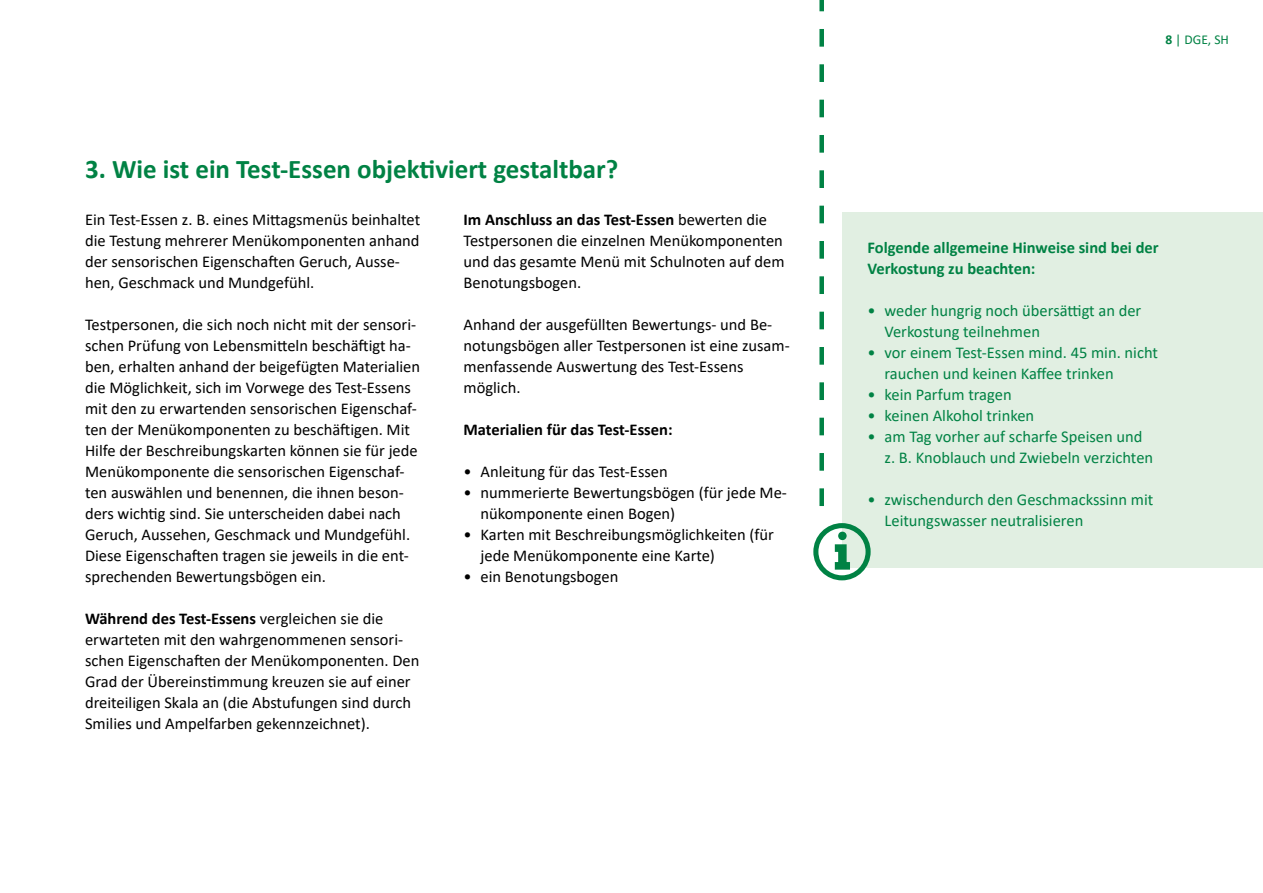
<style>
.page{position:relative;width:1263px;height:893px;background:#fff}
.page>*{position:absolute;margin:0;border:0;box-sizing:border-box;transform-origin:0 0}
.t1{font:50.7px "Base Twelve Serif B";color:#008244}
.t2{font:700 27px "Calibri";color:#008244}
.t3{font:16.5px/21px "Calibri";color:#000}
.t4{font:16.5px/21px "Calibri";color:#008244}
.t5{font:700 16.5px/21px "Calibri";color:#008244}
.t6{font:700 16.5px "Calibri";color:#000}
.t7{font:13.5px "Calibri";color:#008244}
.s1{font-weight:700}
</style>
<div class="page">
<div style="left:842px;top:213px;width:421px;height:355px;background:#e1efe2"></div>
<div style="left:813px;top:523px;width:58px;height:57px;border:5px solid #008244;border-radius:50%"></div>
<svg style="left:819px;top:0;width:5px;height:506px"></svg>
<p class="t2" style="left:85px;top:150px;width:535px">3. Wie ist ein Test-Essen objektiviert gestaltbar?</p>
<p class="t3" style="left:85px;top:209px;width:337px">Ein Test-Essen z. B. eines Mittagsmenüs beinhaltet die Testung mehrerer Menükomponenten anhand der sensorischen Eigenschaften Geruch, Ausse&shy;hen, Geschmack und Mundgefühl.</p>
<p class="t3" style="left:85px;top:314px;width:337px">Testpersonen, die sich noch nicht mit der sensori&shy;schen Prüfung von Lebensmitteln beschäftigt ha&shy;ben, erhalten anhand der beigefügten Materialien die Möglichkeit, sich im Vorwege des Test-Essens mit den zu erwartenden sensorischen Eigenschaf&shy;ten der Menükomponenten zu beschäftigen. Mit Hilfe der Beschreibungskarten können sie für jede Menükomponente die sensorischen Eigenschaf&shy;ten auswählen und benennen, die ihnen beson&shy;ders wichtig sind. Sie unterscheiden dabei nach Geruch, Aussehen, Geschmack und Mundgefühl.<br>Diese Eigenschaften tragen sie jeweils in die ent&shy;sprechenden Bewertungsbögen ein.</p>
<p class="t3" style="left:85px;top:608px;width:336px"><span class="s1">Während des Test-Essens</span> vergleichen sie die erwarteten mit den wahrgenommenen sensori&shy;schen Eigenschaften der Menükomponenten. Den Grad der Übereinstimmung kreuzen sie auf einer dreiteiligen Skala an (die Abstufungen sind durch Smilies und Ampelfarben gekennzeichnet).</p>
<p class="t3" style="left:463px;top:209px;width:323px"><span class="s1">Im Anschluss an das Test-Essen</span> bewerten die Testpersonen die einzelnen Menükomponenten und das gesamte Menü mit Schulnoten auf dem Benotungsbogen.</p>
<p class="t3" style="left:463px;top:314px;width:328px">Anhand der ausgefüllten Bewertungs- und Be&shy;notungsbögen aller Testpersonen ist eine zusam&shy;menfassende Auswertung des Test-Essens</p>
<p class="t3" style="left:463px;top:377px;width:59px">möglich.</p>
<p class="t6" style="left:463px;top:418px;width:211px">Materialien für das Test-Essen:</p>
<p class="t3" style="left:463px;top:461px;width:206px">• Anleitung für das Test-Essen</p>
<p class="t3" style="left:480px;top:482px;width:308px;text-indent:-17px">• nummerierte Bewertungsbögen (für jede Me&shy;nükomponente einen Bogen)</p>
<p class="t3" style="left:480px;top:524px;width:295px;text-indent:-17px">• Karten mit Beschreibungsmöglichkeiten (für jede Menükomponente eine Karte)</p>
<p class="t3" style="left:463px;top:566px;width:156px">• ein Benotungsbogen</p>
<p class="t7" style="left:1165px;top:30px;width:65px"><span class="s1">8</span> | DGE, SH</p>
<p class="t1" style="left:831px;top:517px;width:23px">i</p>
<p class="t5" style="left:867px;top:237px;width:293px">Folgende allgemeine Hinweise sind bei der<br>Verkostung zu beachten:</p>
<p class="t4" style="left:884px;top:300px;width:258px;text-indent:-17px">• weder hungrig noch übersättigt an der<br>Verkostung teilnehmen</p>
<p class="t4" style="left:884px;top:342px;width:275px;text-indent:-17px">• vor einem Test-Essen mind. 45 min. nicht rauchen und keinen Kaffee trinken</p>
<p class="t4" style="left:867px;top:384px;width:146px">• kein Parfum tragen</p>
<p class="t4" style="left:867px;top:405px;width:168px">• keinen Alkohol trinken</p>
<p class="t4" style="left:884px;top:426px;width:270px;text-indent:-17px">• am Tag vorher auf scharfe Speisen und z. B. Knoblauch und Zwiebeln verzichten</p>
<p class="t4" style="left:884px;top:489px;width:270px;text-indent:-17px">• zwischendurch den Geschmackssinn mit<br>Leitungswasser neutralisieren</p>
</div>
